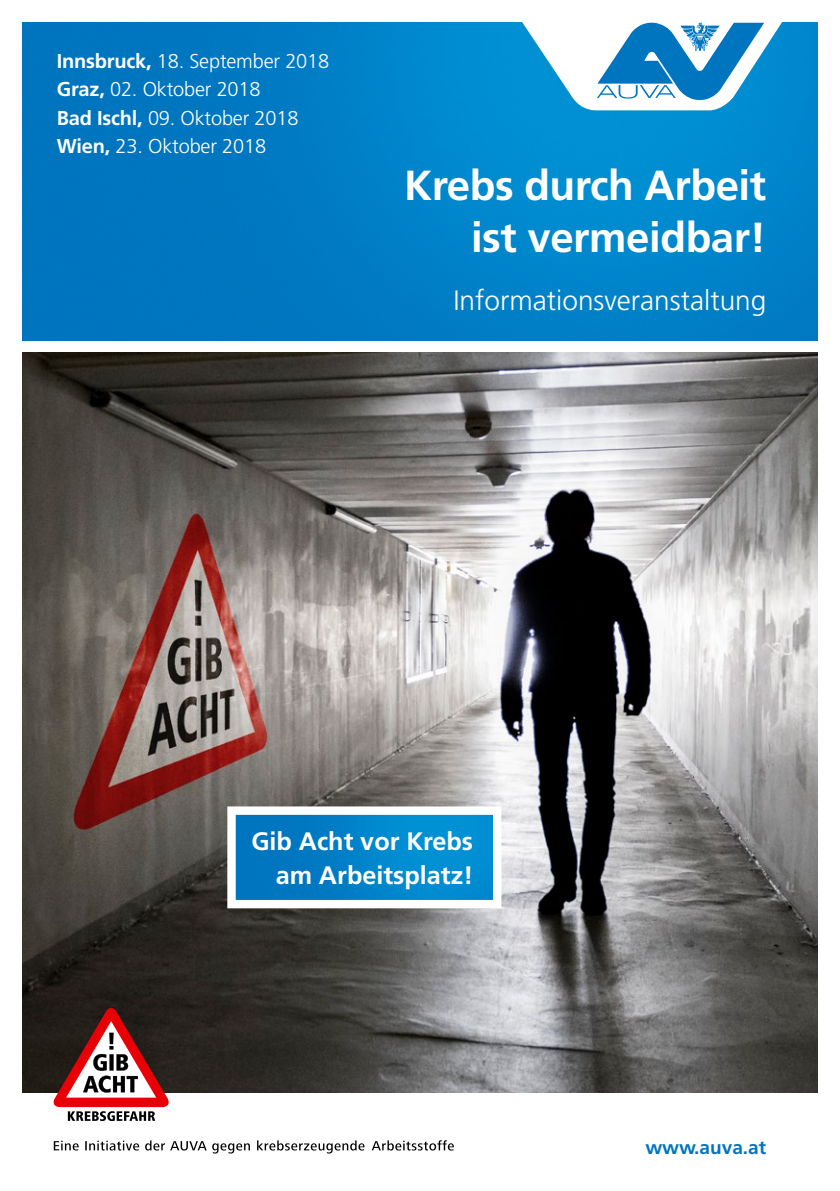
<style>
.page{position:relative;width:840px;height:1191px;background:#fff}
.page>*{position:absolute;margin:0;border:0;box-sizing:border-box;transform-origin:0 0}
.t1{font:700 42px/52px "Frutiger LT Std";letter-spacing:-.01em;color:#fff;text-align:right}
.t2{font:300 28px "Frutiger LT Std";color:#fff}
.t3{font:700 25.2px/33.6px "Frutiger LT Std";color:#fff;text-align:right}
.t4{font:300 20px "Frutiger LT Std";letter-spacing:-.01em;color:#fff}
.t5{font:700 19px "Frutiger LT Std";color:#0075bf}
.s1{font-weight:700}
</style>
<div class="page">
<img style="left:23px;top:23px;width:793px;height:317px">
<svg style="left:520px;top:22px;width:263px;height:89px"></svg>
<img style="left:23px;top:353px;width:793px;height:739px">
<svg style="left:257px;top:1140px;width:196px;height:13px"></svg>
<svg style="left:54px;top:1140px;width:196px;height:13px"></svg>
<svg style="left:54px;top:1008px;width:116px;height:113px"></svg>
<img style="left:236px;top:815px;width:256px;height:84px">
<div style="left:227px;top:806px;width:274px;height:102px;border:8px solid #fff"></div>
<p class="t4" style="left:57px;top:49px;width:274px"><span class="s1">Innsbruck,</span> 18. September 2018</p>
<p class="t4" style="left:57px;top:78px;width:205px"><span class="s1">Graz,</span> 02. Oktober 2018</p>
<p class="t4" style="left:57px;top:106px;width:243px"><span class="s1">Bad Ischl,</span> 09. Oktober 2018</p>
<p class="t4" style="left:57px;top:135px;width:211px"><span class="s1">Wien,</span> 23. Oktober 2018</p>
<h1 class="t1" style="left:404px;top:159px;width:363px">Krebs durch Arbeit ist vermeidbar!</h1>
<p class="t2" style="left:453px;top:285px;width:314px">Informationsveranstaltung</p>
<p class="t3" style="left:251px;top:824px;width:223px">Gib Acht vor Krebs am Arbeitsplatz!</p>
<p class="t5" style="left:645px;top:1136px;width:122px">www.auva.at</p>
</div>
